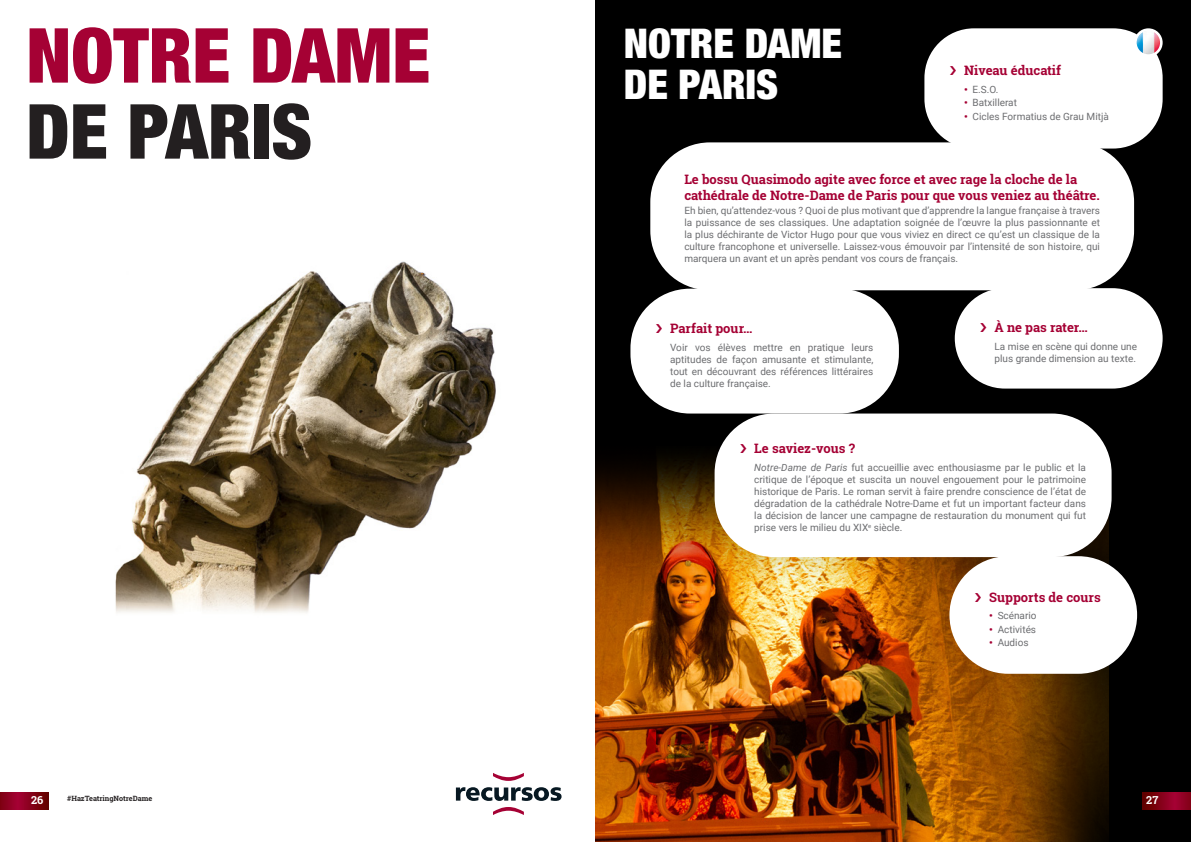
<style>
.page{position:relative;width:1191px;height:842px;background:#fff}
.page>*{position:absolute;margin:0;border:0;box-sizing:border-box;transform-origin:0 0}
.TITOL_CARA{font:900 condensed 76px/76px "Helvetica Neue LT Std";color:#a50134}
.titol{font:900 condensed 41px/41px "Helvetica Neue LT Std";color:#fff}
.COS_ENTRADA{font:700 13px/15.6px "Roboto Slab";color:#a50134}
.t1{font:700 11px "Roboto Slab";color:#fff}
.tick-cos{font:10px/12px "Roboto";color:#6c6d70;text-align:justify}
.COS{font:10px/12px "Roboto";color:#6c6d70;text-align:justify}
.CONTACTO{font:700 7.2px "Roboto Slab";color:#231f20}
.s1{color:#231f20}
.s2{font-weight:900;color:#a50134}
.s3{font-style:italic}
</style>
<div class="page">
<img style="left:28px;top:261px;width:468px;height:549px">
<div style="left:595px;top:0;width:596px;height:842px;background:#000"></div>
<img style="left:595px;top:437px;width:513px;height:405px">
<div style="left:443px;top:761px;width:131px;height:66px;background:#fff"></div>
<svg style="left:456px;top:787px;width:105px;height:14px"></svg>
<svg style="left:493px;top:773px;width:31px;height:8px"></svg>
<svg style="left:493px;top:807px;width:31px;height:8px"></svg>
<svg style="left:0;top:792px;width:48px;height:17px"></svg>
<svg style="left:1142px;top:792px;width:49px;height:17px"></svg>
<div style="left:651px;top:144px;width:481px;height:145px;background:#fff;border-radius:58px"></div>
<div style="left:650px;top:142px;width:484px;height:148px;border:3px solid #fff;border-radius:58px"></div>
<div style="left:632px;top:290px;width:265px;height:122px;background:#fff;border-radius:58px"></div>
<div style="left:630px;top:289px;width:269px;height:124px;border:3px solid #fff;border-radius:58px"></div>
<div style="left:956px;top:289px;width:205px;height:98px;background:#fff;border-radius:49px"></div>
<div style="left:954px;top:288px;width:208px;height:101px;border:3px solid #fff;border-radius:49px"></div>
<div style="left:716px;top:415px;width:394px;height:141px;background:#fff;border-radius:58px"></div>
<div style="left:714px;top:413px;width:397px;height:144px;border:3px solid #fff;border-radius:58px"></div>
<div style="left:950px;top:557px;width:185px;height:115px;background:#fff;border-radius:57px"></div>
<div style="left:949px;top:556px;width:188px;height:118px;border:3px solid #fff;border-radius:57px"></div>
<div style="left:925px;top:30px;width:236px;height:117px;background:#fff;border-radius:48px"></div>
<div style="left:924px;top:28px;width:238px;height:121px;border:3px solid #fff;border-radius:48px"></div>
<img style="left:1135px;top:30px;width:26px;height:26px">
<div style="left:1134px;top:28px;width:28px;height:29px;border:3px solid #fff;border-radius:50%"></div>
<p class="TITOL_CARA" style="left:26px;top:16px;width:405px">NOTRE DAME<br><span class="s1">DE PARIS</span></p>
<p class="titol" style="left:624px;top:22px;width:220px">NOTRE DAME<br>DE PARIS</p>
<p class="COS_ENTRADA" style="left:964px;top:62px;width:98px">Niveau éducatif</p>
<p class="COS" style="left:964px;top:83px;width:36px"><span class="s2">•</span> E.S.O.</p>
<p class="COS" style="left:964px;top:96px;width:54px"><span class="s2">•</span> Batxillerat</p>
<p class="COS" style="left:964px;top:110px;width:146px"><span class="s2">•</span> Cicles Formatius de Grau Mitjà</p>
<p class="COS_ENTRADA" style="left:684px;top:171px;width:417px">Le bossu Quasimodo agite avec force et avec rage la cloche de la cathédrale de Notre-Dame de Paris pour que vous veniez au théâtre.</p>
<p class="COS" style="left:684px;top:204px;width:417px">Eh bien, qu’attendez-vous ? Quoi de plus motivant que d’apprendre la langue française à travers la puissance de ses classiques. Une adaptation soignée de l’œuvre la plus passionnante et la plus déchirante de Victor Hugo pour que vous viviez en direct ce qu’est un classique de la culture francophone et universelle. Laissez-vous émouvoir par l’intensité de son histoire, qui marquera un avant et un après pendant vos cours de français.</p>
<p class="COS_ENTRADA" style="left:670px;top:320px;width:84px">Parfait pour…</p>
<p class="tick-cos" style="left:670px;top:341px;width:205px">Voir vos élèves mettre en pratique leurs aptitudes de façon amusante et stimulante, tout en découvrant des références littéraires de la culture française.</p>
<p class="COS_ENTRADA" style="left:994px;top:320px;width:95px">À ne pas rater…</p>
<p class="tick-cos" style="left:994px;top:340px;width:144px">La mise en scène qui donne une plus grande dimension au texte.</p>
<p class="COS_ENTRADA" style="left:754px;top:441px;width:102px">Le saviez-vous ?</p>
<p class="tick-cos" style="left:754px;top:461px;width:333px"><span class="s3">Notre-Dame de Paris</span> fut accueillie avec enthousiasme par le public et la critique de l’époque et suscita un nouvel engouement pour le patrimoine historique de Paris. Le roman servit à faire prendre conscience de l’état de dégradation de la cathédrale Notre-Dame et fut un important facteur dans la décision de lancer une campagne de restauration du monument qui fut prise vers le milieu du XIX<sup>e</sup> siècle.</p>
<p class="COS_ENTRADA" style="left:989px;top:589px;width:113px">Supports de cours</p>
<p class="COS" style="left:989px;top:609px;width:49px"><span class="s2">•</span> Scénario</p>
<p class="COS" style="left:989px;top:623px;width:48px"><span class="s2">•</span> Activités</p>
<p class="COS" style="left:989px;top:636px;width:41px"><span class="s2">•</span> Audios</p>
<p class="t1" style="left:31px;top:792px;width:14px">26</p>
<p class="CONTACTO" style="left:67px;top:794px;width:87px">#HazTeatringNotreDame</p>
<p class="t1" style="left:1146px;top:792px;width:14px">27</p>
</div>
